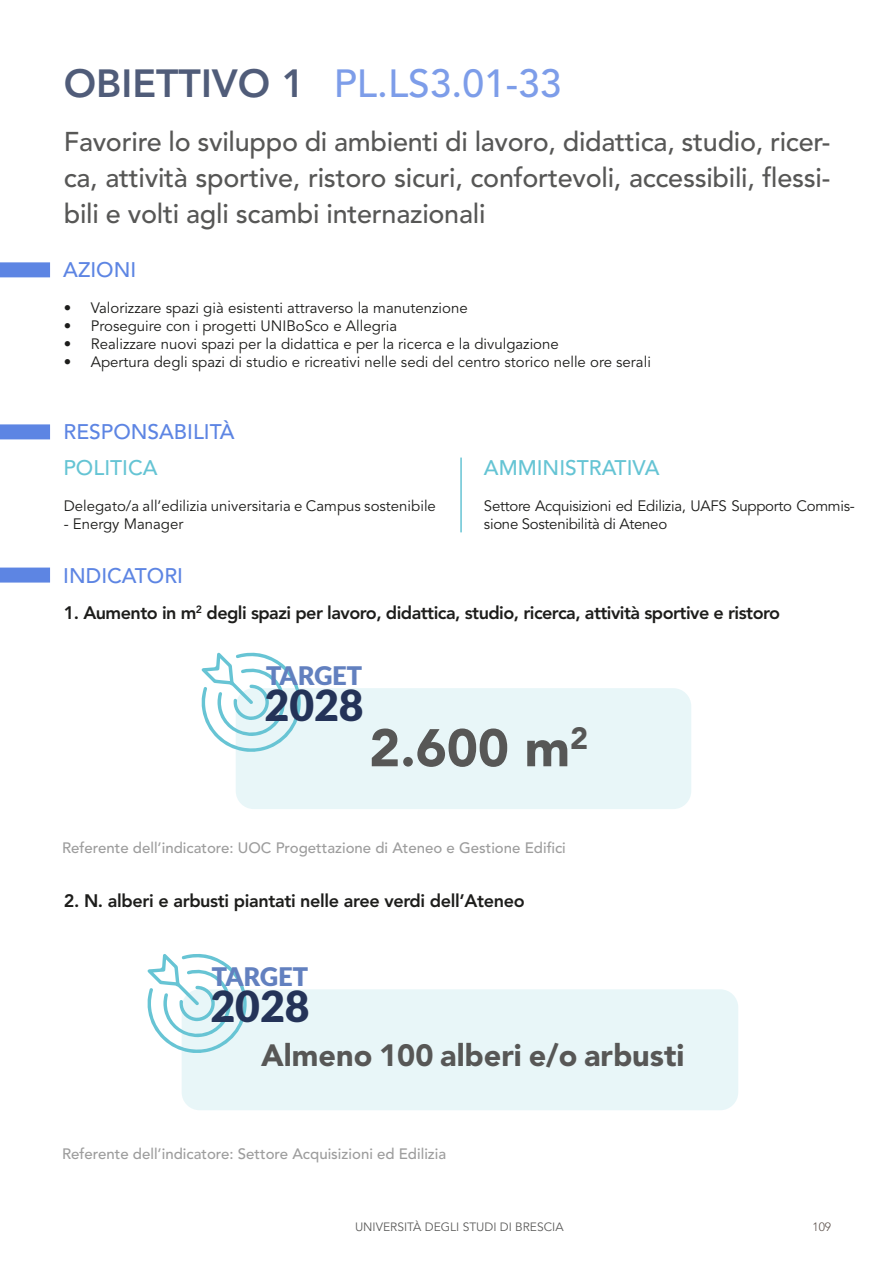
<style>
.page{position:relative;width:893px;height:1263px;background:#fff}
.page>*{position:absolute;margin:0;border:0;box-sizing:border-box;transform-origin:0 0}
.t1{font:900 52.5px "Avenir LT Std";color:#575756}
.t2{font:900 42.75px "Lato";color:#243358}
.t3{font:500 39px "Avenir LT Std";color:#7d9de9}
.t4{font:900 30.6px "Avenir LT Std";color:#575756}
.t5{font:500 27px/36px "Avenir LT Std";letter-spacing:-.01em;color:#575756;text-align:justify}
.t6{font:900 25.5px "Lato";color:#6280bf}
.t7{font:500 21px "Avenir LT Std";color:#5d85e3}
.t8{font:500 21px "Avenir LT Std";color:#65c4d4}
.t9{font:800 18px "Avenir LT Std";letter-spacing:-.03em;color:#1d1d1b}
.t10{font:15px "Avenir LT Std";color:#1d1d1b}
.t11{font:500 15px "Avenir LT Std";color:#9d9d9d}
.t12{font:15px/18px "Avenir LT Std";letter-spacing:-.02em;color:#1d1d1b}
.t13{font:12px "Avenir LT Std";color:#5d5d5c}
.t14{font:300 12px "Avenir LT Std";color:#5d524d}
.s1{font-weight:800;color:#505c79}
</style>
<div class="page">
<div style="left:182px;top:989px;width:556px;height:121px;background:#e8f6f8;border-radius:18px"></div>
<div style="left:0;top:262px;width:50px;height:15px;background:#5d85e3"></div>
<div style="left:0;top:424px;width:50px;height:15px;background:#5d85e3"></div>
<div style="left:0;top:568px;width:50px;height:15px;background:#5d85e3"></div>
<hr style="left:460px;top:457px;width:2px;height:75px;background:#66c4d4">
<div style="left:236px;top:688px;width:455px;height:121px;background:#e8f6f8;border-radius:18px"></div>
<svg style="left:202px;top:653px;width:99px;height:99px"></svg>
<svg style="left:148px;top:954px;width:99px;height:99px"></svg>
<h3 class="t3" style="left:64px;top:60px;width:499px"><span class="s1">OBIETTIVO 1</span> PL.LS3.01-33</h3>
<h3 class="t5" style="left:64px;top:124px;width:768px">Favorire lo sviluppo di ambienti di lavoro, didattica, studio, ricer&shy;ca, attività sportive, ristoro sicuri, confortevoli, accessibili, flessi&shy;bili e volti agli scambi internazionali</h3>
<h3 class="t7" style="left:63px;top:257px;width:75px">AZIONI</h3>
<p class="t10" style="left:64px;top:299px;width:405px">• Valorizzare spazi già esistenti attraverso la manutenzione</p>
<p class="t10" style="left:64px;top:317px;width:335px">• Proseguire con i progetti UNIBoSco e Allegria</p>
<p class="t10" style="left:64px;top:335px;width:497px">• Realizzare nuovi spazi per la didattica e per la ricerca e la divulgazione</p>
<p class="t10" style="left:64px;top:353px;width:589px">• Apertura degli spazi di studio e ricreativi nelle sedi del centro storico nelle ore serali</p>
<h3 class="t7" style="left:64px;top:419px;width:173px">RESPONSABILITÀ</h3>
<h3 class="t8" style="left:64px;top:455px;width:96px">POLITICA</h3>
<h3 class="t8" style="left:484px;top:455px;width:177px">AMMINISTRATIVA</h3>
<p class="t10" style="left:64px;top:497px;width:374px">Delegato/a all’edilizia universitaria e Campus sostenibile</p>
<p class="t10" style="left:64px;top:515px;width:121px">- Energy Manager</p>
<h3 class="t7" style="left:63px;top:563px;width:121px">INDICATORI</h3>
<p class="t12" style="left:484px;top:497px;width:372px">Settore Acquisizioni ed Edilizia, UAFS Supporto Commis&shy;sione Sostenibilità di Ateneo</p>
<p class="t9" style="left:64px;top:602px;width:718px">1. Aumento in m<sup>2</sup> degli spazi per lavoro, didattica, studio, ricerca, attività sportive e ristoro</p>
<h3 class="t6" style="left:266px;top:660px;width:98px">TARGET</h3>
<h2 class="t2" style="left:265px;top:680px;width:101px">2028</h2>
<h1 class="t1" style="left:369px;top:716px;width:221px">2.600 m<sup>2</sup></h1>
<p class="t11" style="left:62px;top:839px;width:505px">Referente dell’indicatore: UOC Progettazione di Ateneo e Gestione Edifici</p>
<p class="t9" style="left:64px;top:890px;width:462px">2. N. alberi e arbusti piantati nelle aree verdi dell’Ateneo</p>
<h3 class="t6" style="left:212px;top:961px;width:98px">TARGET</h3>
<h2 class="t2" style="left:210px;top:981px;width:101px">2028</h2>
<h3 class="t4" style="left:261px;top:1037px;width:425px">Almeno 100 alberi e/o arbusti</h3>
<p class="t11" style="left:62px;top:1145px;width:386px">Referente dell’indicatore: Settore Acquisizioni ed Edilizia</p>
<p class="t13" style="left:355px;top:1219px;width:210px">UNIVERSITÀ DEGLI STUDI DI BRESCIA</p>
<p class="t14" style="left:812px;top:1219px;width:20px">109</p>
</div>
